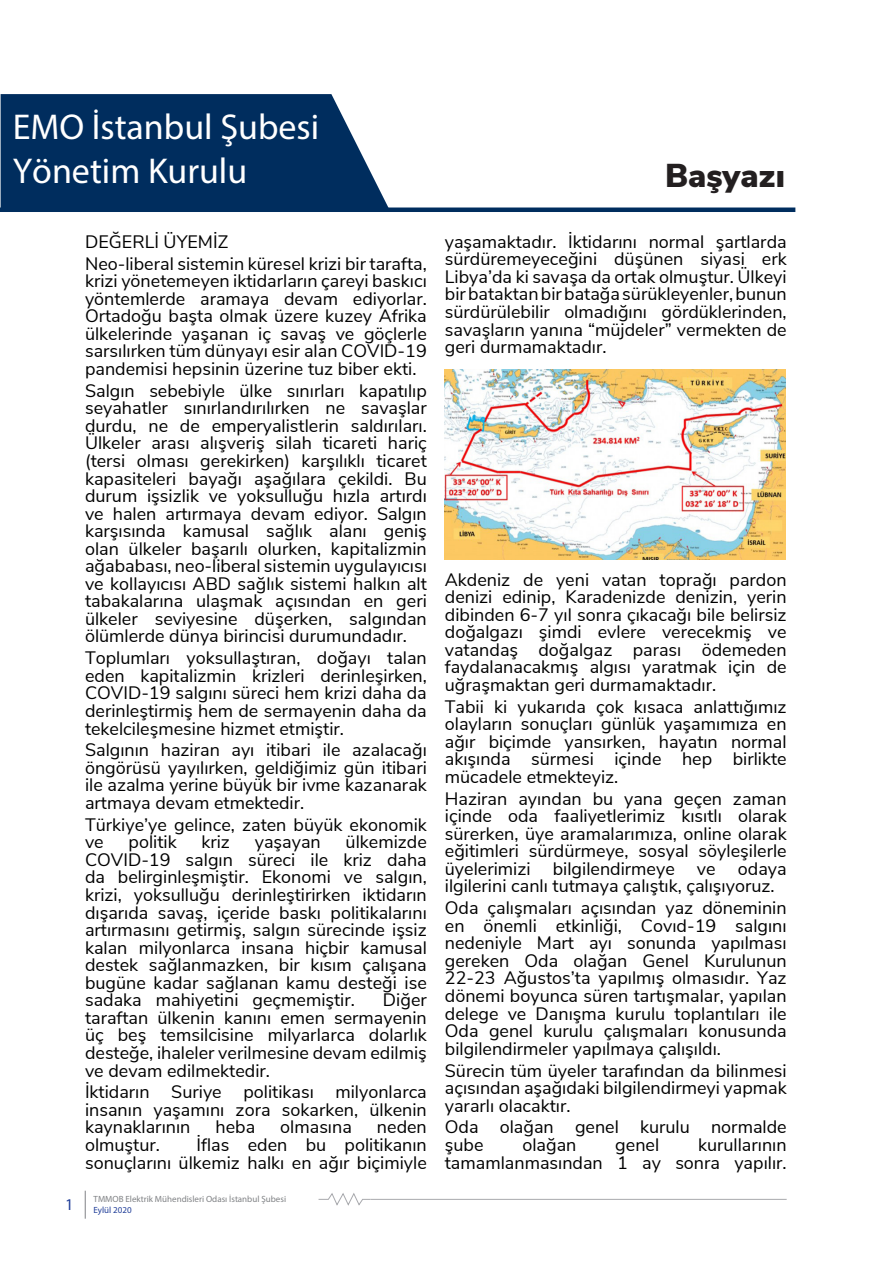
<style>
.page{position:relative;width:893px;height:1263px;background:#fff}
.page>*{position:absolute;margin:0;border:0;box-sizing:border-box;transform-origin:0 0}
.t1{font:36px "Myriad Pro";color:#fff}
.t2{font:900 33px "Nunito Sans";color:#231f20}
.t3{font:18px/17.5px "Nunito Sans";color:#000001;text-align:justify}
.t4{font:16.5px "Myriad Pro";color:#223f99}
.t5{font:9px "Myriad Pro";color:#808285}
.t6{font:9px "Myriad Pro";color:#223f99}
</style>
<div class="page">
<svg style="left:85px;top:1191px;width:1px;height:28px"></svg>
<hr style="left:371px;top:1199px;width:416px;height:1px;background:#a8a9ad">
<svg style="left:318px;top:1193px;width:53px;height:13px"></svg>
<img style="left:445px;top:370px;width:341px;height:190px">
<svg style="left:1px;top:94px;width:387px;height:113px;background:#123c69"></svg>
<div style="left:0;top:207px;width:795px;height:5px;background:#002d5e"></div>
<p class="t1" style="left:13px;top:105px;width:308px">EMO İstanbul Şubesi</p>
<p class="t1" style="left:13px;top:148px;width:236px">Yönetim Kurulu</p>
<p class="t3" style="left:85px;top:232px;width:145px">DEĞERLİ ÜYEMİZ</p>
<p class="t3" style="left:85px;top:253px;width:343px">Neo-liberal sistemin küresel krizi bir tarafta, krizi yönetemeyen iktidarların çareyi baskıcı yöntemlerde aramaya devam ediyorlar.<br>Ortadoğu başta olmak üzere kuzey Afrika ülkelerinde yaşanan iç savaş ve göçlerle sarsılırken tüm dünyayı esir alan COVID-19 pandemisi hepsinin üzerine tuz biber ekti.</p>
<p class="t3" style="left:85px;top:381px;width:343px">Salgın sebebiyle ülke sınırları kapatılıp seyahatler sınırlandırılırken ne savaşlar durdu, ne de emperyalistlerin saldırıları.<br>Ülkeler arası alışveriş silah ticareti hariç (tersi olması gerekirken) karşılıklı ticaret kapasiteleri bayağı aşağılara çekildi. Bu durum işsizlik ve yoksulluğu hızla artırdı ve halen artırmaya devam ediyor. Salgın karşısında kamusal sağlık alanı geniş olan ülkeler başarılı olurken, kapitalizmin ağababası, neo-liberal sistemin uygulayıcısı ve kollayıcısı ABD sağlık sistemi halkın alt tabakalarına ulaşmak açısından en geri ülkeler seviyesine düşerken, salgından ölümlerde dünya birincisi durumundadır.</p>
<p class="t3" style="left:85px;top:648px;width:343px">Toplumları yoksullaştıran, doğayı talan eden kapitalizmin krizleri derinleşirken, COVID-19 salgını süreci hem krizi daha da derinleştirmiş hem de sermayenin daha da tekelcileşmesine hizmet etmiştir.</p>
<p class="t3" style="left:85px;top:740px;width:343px">Salgının haziran ayı itibari ile azalacağı öngörüsü yayılırken, geldiğimiz gün itibari ile azalma yerine büyük bir ivme kazanarak artmaya devam etmektedir.</p>
<p class="t3" style="left:85px;top:815px;width:343px">Türkiye’ye gelince, zaten büyük ekonomik ve</p>
<p class="t3" style="left:85px;top:832px;width:343px;text-indent:261px">ülkemizde COVID-19 salgın süreci ile kriz daha da belirginleşmiştir. Ekonomi ve salgın, krizi, yoksulluğu derinleştirirken iktidarın dışarıda savaş, içeride baskı politikalarını artırmasını getirmiş, salgın sürecinde işsiz kalan milyonlarca insana hiçbir kamusal destek sağlanmazken, bir kısım çalışana bugüne kadar sağlanan kamu desteği ise sadaka mahiyetini geçmemiştir.</p>
<p class="t3" style="left:129px;top:832px;width:50px">politik</p>
<p class="t3" style="left:201px;top:832px;width:30px">kriz</p>
<p class="t3" style="left:255px;top:832px;width:67px">yaşayan</p>
<p class="t3" style="left:85px;top:990px;width:343px;text-indent:298px">Diğer taraftan ülkenin kanını emen sermayenin üç beş temsilcisine milyarlarca dolarlık desteğe, ihaleler verilmesine devam edilmiş ve devam edilmektedir.</p>
<p class="t3" style="left:85px;top:1082px;width:343px">İktidarın Suriye politikası milyonlarca insanın yaşamını zora sokarken, ülkenin kaynaklarının</p>
<p class="t3" style="left:216px;top:1117px;width:41px">heba</p>
<p class="t3" style="left:280px;top:1117px;width:73px">olmasına</p>
<p class="t3" style="left:377px;top:1117px;width:51px">neden</p>
<p class="t3" style="left:85px;top:1135px;width:343px;text-align:right">İflas eden bu politikanın<br>sonuçlarını ülkemiz halkı en ağır biçimiyle</p>
<p class="t3" style="left:85px;top:1135px;width:76px">olmuştur.</p>
<p class="t4" style="left:65px;top:1194px;width:10px">1</p>
<p class="t5" style="left:94px;top:1193px;width:194px">TMMOB Elektrik Mühendisleri Odası İstanbul Şubesi</p>
<p class="t6" style="left:94px;top:1204px;width:40px">Eylül 2020</p>
<p class="t2" style="left:665px;top:151px;width:121px">Başyazı</p>
<p class="t3" style="left:445px;top:232px;width:343px">yaşamaktadır. İktidarını normal şartlarda sürdüremeyeceğini düşünen siyasi erk Libya’da ki savaşa da ortak olmuştur. Ülkeyi bir bataktan bir batağa sürükleyenler, bunun sürdürülebilir olmadığını gördüklerinden, savaşların yanına “müjdeler” vermekten de geri durmamaktadır.</p>
<p class="t3" style="left:445px;top:569px;width:343px">Akdeniz de yeni vatan toprağı pardon denizi edinip, Karadenizde denizin, yerin dibinden 6-7 yıl sonra çıkacağı bile belirsiz doğalgazı şimdi evlere verecekmiş ve vatandaş doğalgaz parası ödemeden faydalanacakmış algısı yaratmak için de uğraşmaktan geri durmamaktadır.</p>
<p class="t3" style="left:445px;top:696px;width:343px">Tabii ki yukarıda çok kısaca anlattığımız olayların sonuçları günlük yaşamımıza en ağır biçimde yansırken, hayatın normal akışında sürmesi içinde hep birlikte mücadele etmekteyiz.</p>
<p class="t3" style="left:445px;top:788px;width:343px">Haziran ayından bu yana geçen zaman içinde oda faaliyetlerimiz kısıtlı olarak sürerken, üye aramalarımıza, online olarak eğitimleri sürdürmeye, sosyal söyleşilerle üyelerimizi bilgilendirmeye ve odaya ilgilerini canlı tutmaya çalıştık, çalışıyoruz.</p>
<p class="t3" style="left:445px;top:898px;width:343px">Oda çalışmaları açısından yaz döneminin en önemli etkinliği, Covıd-19 salgını nedeniyle Mart ayı sonunda yapılması gereken Oda olağan Genel Kurulunun 22-23 Ağustos’ta yapılmış olmasıdır. Yaz dönemi boyunca süren tartışmalar, yapılan delege ve Danışma kurulu toplantıları ile Oda genel kurulu çalışmaları konusunda bilgilendirmeler yapılmaya çalışıldı.</p>
<p class="t3" style="left:445px;top:1060px;width:343px">Sürecin tüm üyeler tarafından da bilinmesi açısından aşağıdaki bilgilendirmeyi yapmak yararlı olacaktır.</p>
<p class="t3" style="left:445px;top:1117px;width:343px">Oda olağan genel kurulu normalde şube</p>
<p class="t3" style="left:522px;top:1135px;width:56px">olağan</p>
<p class="t3" style="left:615px;top:1135px;width:45px">genel</p>
<p class="t3" style="left:445px;top:1135px;width:343px;text-align:right">kurullarının<br>tamamlanmasından 1 ay sonra yapılır.</p>
</div>
